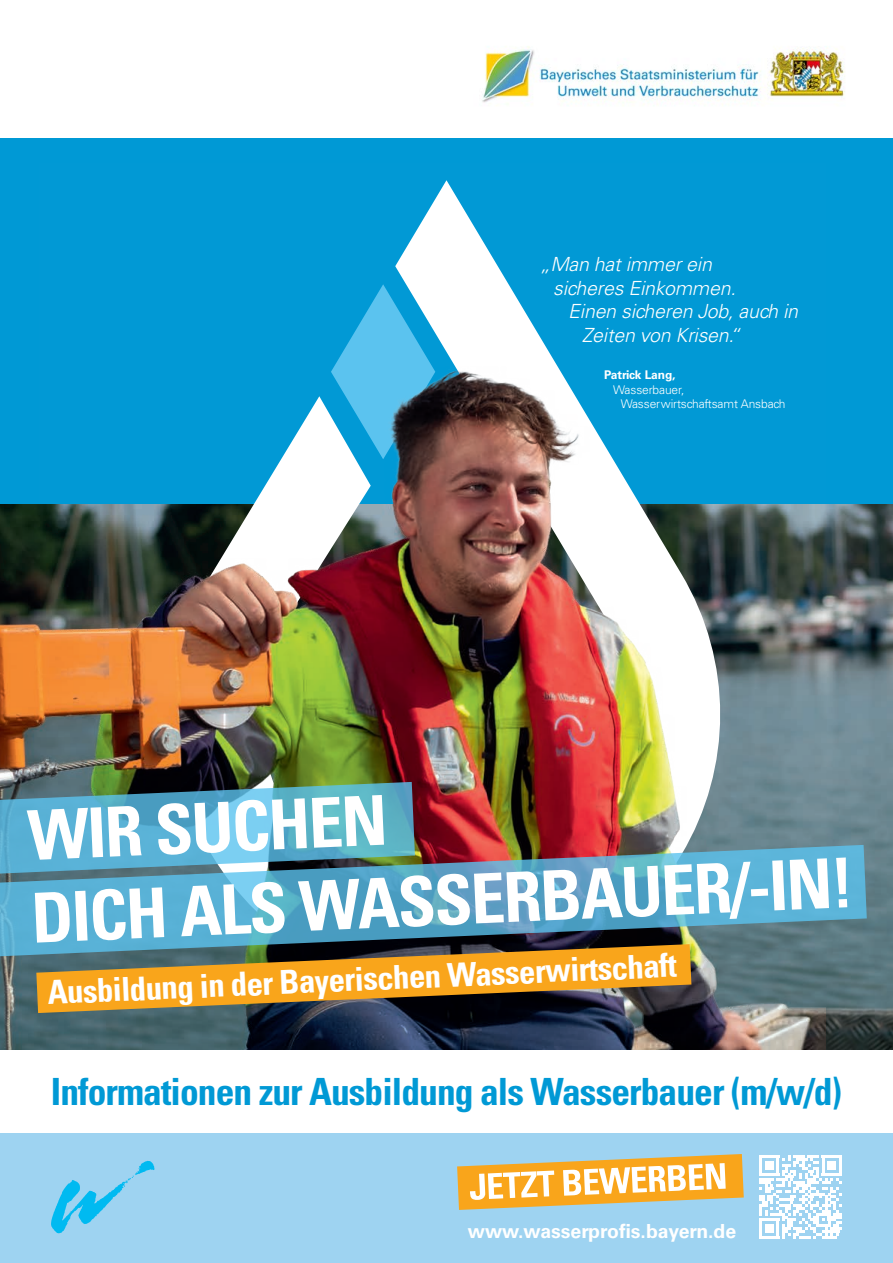
<style>
.page{position:relative;width:893px;height:1263px;background:#fff}
.page>*{position:absolute;margin:0;border:0;box-sizing:border-box;transform-origin:0 0}
.t1{font:700 condensed 68.85px/80.2px "Univers LT Std";color:#fff}
.t2{font:700 condensed 37.5px "Univers LT Std";letter-spacing:-.025em;color:#0099d5}
.t3{font:700 condensed 33px "Univers LT Std";color:#fff}
.t4{font:italic 300 19.5px "Univers LT Std";letter-spacing:-.01em;color:#fff}
.t5{font:700 19.5px "Univers LT Std";color:#fff}
.t6{font:300 12px/14.4px "Univers LT Std";letter-spacing:-.01em;color:#fff}
.t7{font:700 12px "Univers LT Std";letter-spacing:-.01em;color:#fff}
</style>
<div class="page">
<div style="left:0;top:138px;width:893px;height:588px;background:#0099d5"></div>
<img style="left:0;top:505px;width:893px;height:545px">
<img style="left:40px;top:180px;width:785px;height:870px">
<svg style="left:0;top:782px;width:415px;height:63px;background:#58a4bb"></svg>
<svg style="left:0;top:845px;width:867px;height:112px;background:#599ab6"></svg>
<svg style="left:36px;top:944px;width:655px;height:69px;background:#a57a2e"></svg>
<img style="left:482px;top:46px;width:363px;height:59px">
<div style="left:0;top:1133px;width:893px;height:130px;background:#9ed3f1"></div>
<svg style="left:51px;top:1161px;width:103px;height:72px"></svg>
<svg style="left:759px;top:1155px;width:83px;height:83px"></svg>
<hr style="left:822px;top:1235px;width:14px;height:3px;background:#fff">
<svg style="left:457px;top:1154px;width:287px;height:56px"></svg>
<p class="t4" style="left:540px;top:253px;width:174px">„Man hat immer ein</p>
<p class="t4" style="left:553px;top:276px;width:184px">sicheres Einkommen.</p>
<p class="t4" style="left:568px;top:299px;width:231px">Einen sicheren Job, auch in</p>
<p class="t4" style="left:582px;top:323px;width:160px">Zeiten von Krisen.“</p>
<p class="t7" style="left:604px;top:368px;width:73px">Patrick Lang,</p>
<p class="t6" style="left:621px;top:382px;width:166px;text-indent:-8px">Wasserbauer,<br>Wasserwirtschaftsamt Ansbach</p>
<h1 class="t1" style="left:27px;top:794px;width:825px;rotate:-2deg">WIR SUCHEN<br>DICH ALS WASSERBAUER/-IN!</h1>
<h3 class="t3" style="left:47px;top:969px;width:631px;rotate:-2deg">Ausbildung in der Bayerischen Wasserwirtschaft</h3>
<h2 class="t2" style="left:51px;top:1069px;width:793px">Informationen zur Ausbildung als Wasserbauer (m/w/d)</h2>
<p class="t5" style="left:468px;top:1220px;width:270px">www.wasserprofis.bayern.de</p>
</div>
